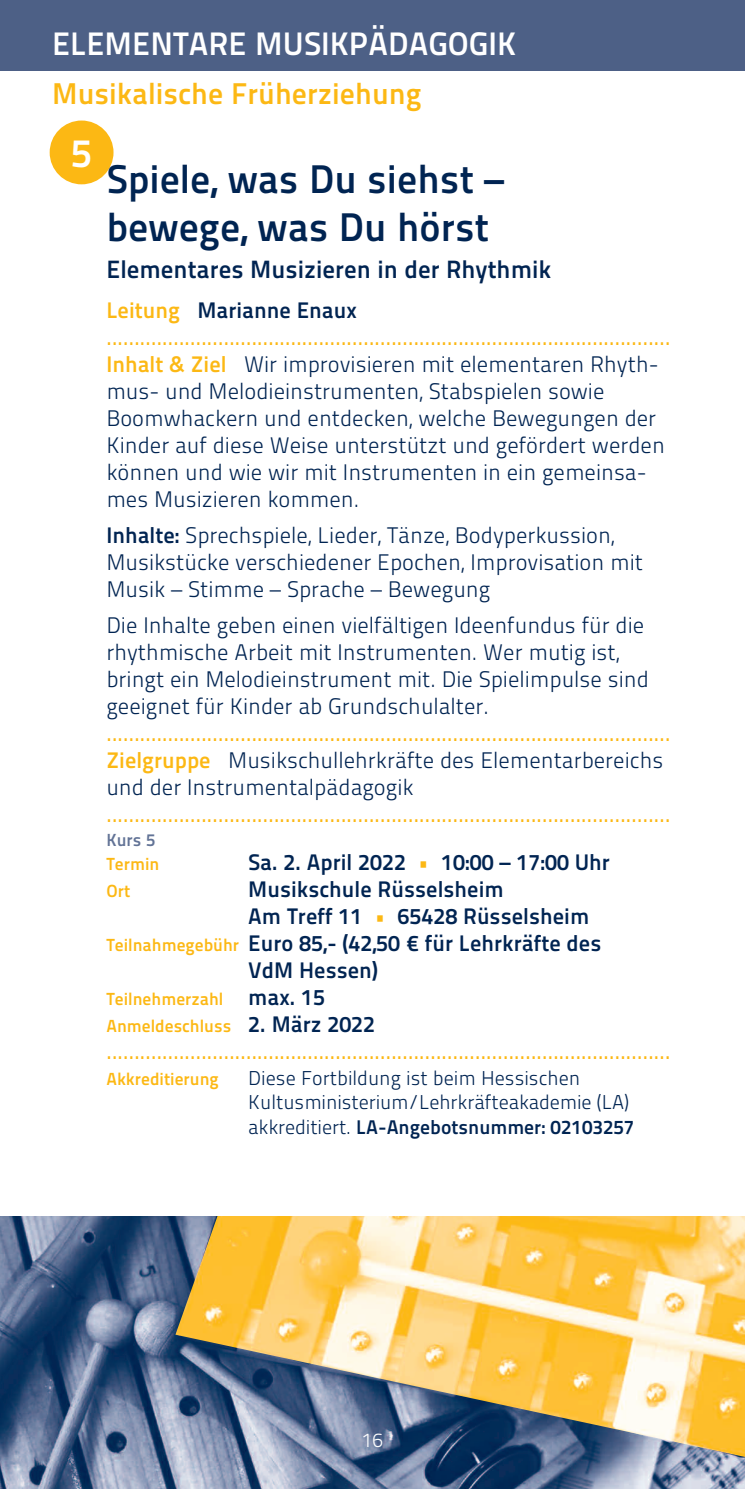
<style>
.page{position:relative;width:745px;height:1489px;background:#fff}
.page>*{position:absolute;margin:0;border:0;box-sizing:border-box;transform-origin:0 0}
.t1{font:40px/48px "Titillium Maps 26 L 750 wt";color:#002452}
.t2{font:40px "Titillium Maps 26 L 750 wt";color:#fff}
.t3{font:32.5px "Titillium Maps 26 L 750 wt";color:#fff}
.t4{font:30px "Titillium Maps 26 L 750 wt";color:#fcb814}
.t5{font:25px "Titillium Maps 26 L 750 wt";color:#002452}
.t6{font:22.5px/27px "Titillium Maps 26 L 250 wt";color:#002452}
.t7{font:22.5px "Titillium Maps 26 L 500 wt";color:#fcb814}
.t8{font:22.5px "Titillium Maps 26 L 750 wt";color:#002452}
.t9{font:20px/24px "Titillium Maps 26 L 250 wt";color:#002452}
.t10{font:20px "Titillium Maps 26 L 250 wt";color:#fff}
.t11{font:19.75px "Titillium Maps 26 L 750 wt";color:#002452}
.t12{font:17.5px/27px "Titillium Maps 26 L 750 wt";color:#fcb814}
.t13{font:17.5px "Titillium Maps 26 L 750 wt";color:#627396}
.s1{color:#fcb814}
.s2{font-family:"Titillium Maps 26 L 750 wt";color:#fcb814}
.s3{font-family:"Titillium Maps 26 L 750 wt"}
.s4{font-size:17.5px;color:#fcb814}
.s5{font-size:22.5px;color:#002452}
.s6{font-family:"Titillium Maps 26 L 250 wt";font-size:20px}
</style>
<div class="page">
<img style="left:0;top:1216px;width:744px;height:272px">
<img style="left:175px;top:1216px;width:569px;height:240px">
<hr style="left:744px;top:0;width:1px;height:71px;background:#4d6086">
<div style="left:0;top:0;width:744px;height:71px;background:#4d6086"></div>
<div style="left:50px;top:120px;width:63px;height:64px;background:#fcb814;border-radius:50%"></div>
<h2 class="t3" style="left:52px;top:33px;width:465px">ELEMENTARE MUSIKPÄDAGOGIK</h2>
<h3 class="t4" style="left:52px;top:84px;width:371px">Musikalische Früherziehung</h3>
<h1 class="t2" style="left:71px;top:139px;width:23px">5</h1>
<h1 class="t1" style="left:106px;top:159px;width:399px">Spiele, was Du siehst – bewege, was Du hörst</h1>
<p class="t5" style="left:106px;top:260px;width:446px">Elementares Musizieren in der Rhythmik</p>
<p class="t8" style="left:106px;top:302px;width:252px"><span class="s1">Leitung</span> Marianne Enaux</p>
<p class="t7" style="left:106px;top:329px;width:565px">.....................................................................................................</p>
<p class="t6" style="left:106px;top:353px;width:559px"><span class="s2">Inhalt &amp; Ziel</span> Wir improvisieren mit elementaren Rhyth&shy;mus- und Melodieinstrumenten, Stabspielen sowie Boomwhackern und entdecken, welche Bewegungen der Kinder auf diese Weise unterstützt und gefördert werden können und wie wir mit Instrumenten in ein gemeinsa&shy;mes Musizieren kommen.</p>
<p class="t6" style="left:106px;top:524px;width:537px"><span class="s3">Inhalte:</span> Sprechspiele, Lieder, Tänze, Bodyperkussion,<br>Musikstücke verschiedener Epochen, Improvisation mit<br>Musik – Stimme – Sprache – Bewegung</p>
<p class="t6" style="left:106px;top:614px;width:543px">Die Inhalte geben einen vielfältigen Ideenfundus für die rhythmische Arbeit mit Instrumenten. Wer mutig ist, bringt ein Melodieinstrument mit. Die Spielimpulse sind geeignet für Kinder ab Grundschulalter.</p>
<p class="t7" style="left:106px;top:725px;width:565px">.....................................................................................................</p>
<p class="t6" style="left:106px;top:749px;width:558px"><span class="s2">Zielgruppe</span> Musikschullehrkräfte des Elementarbereichs und der Instrumentalpädagogik</p>
<p class="t7" style="left:106px;top:806px;width:565px">.....................................................................................................</p>
<p class="t13" style="left:106px;top:833px;width:50px">Kurs 5</p>
<p class="t12" style="left:106px;top:852px;width:54px">Termin</p>
<p class="t8" style="left:248px;top:854px;width:363px">Sa. 2. April 2022 <span class="s1">•</span> 10:00 – 17:00 Uhr</p>
<p class="t12" style="left:106px;top:879px;width:25px">Ort</p>
<p class="t8" style="left:248px;top:881px;width:257px">Musikschule Rüsselsheim</p>
<p class="t8" style="left:248px;top:908px;width:342px">Am Treff 11 <span class="s1">•</span> 65428 Rüsselsheim</p>
<p class="t8" style="left:106px;top:935px;width:496px"><span class="s4">Teilnahmegebühr</span> Euro 85,- (42,50 € für Lehrkräfte des</p>
<p class="t8" style="left:248px;top:962px;width:131px">VdM Hessen)</p>
<p class="t12" style="left:106px;top:987px;width:270px">Teilnehmerzahl <span class="s5">max. 15<br></span>Anmeldeschluss <span class="s5">2. März 2022</span></p>
<p class="t7" style="left:106px;top:1043px;width:565px">.....................................................................................................</p>
<p class="t12" style="left:106px;top:1066px;width:114px">Akkreditierung</p>
<p class="t9" style="left:248px;top:1067px;width:382px">Diese Fortbildung ist beim Hessischen<br>Kultusministerium/Lehrkräfteakademie (LA)</p>
<p class="t11" style="left:248px;top:1120px;width:387px"><span class="s6">akkreditiert.</span> LA-Angebotsnummer: 02103257</p>
<p class="t10" style="left:361px;top:1433px;width:23px">16</p>
</div>
